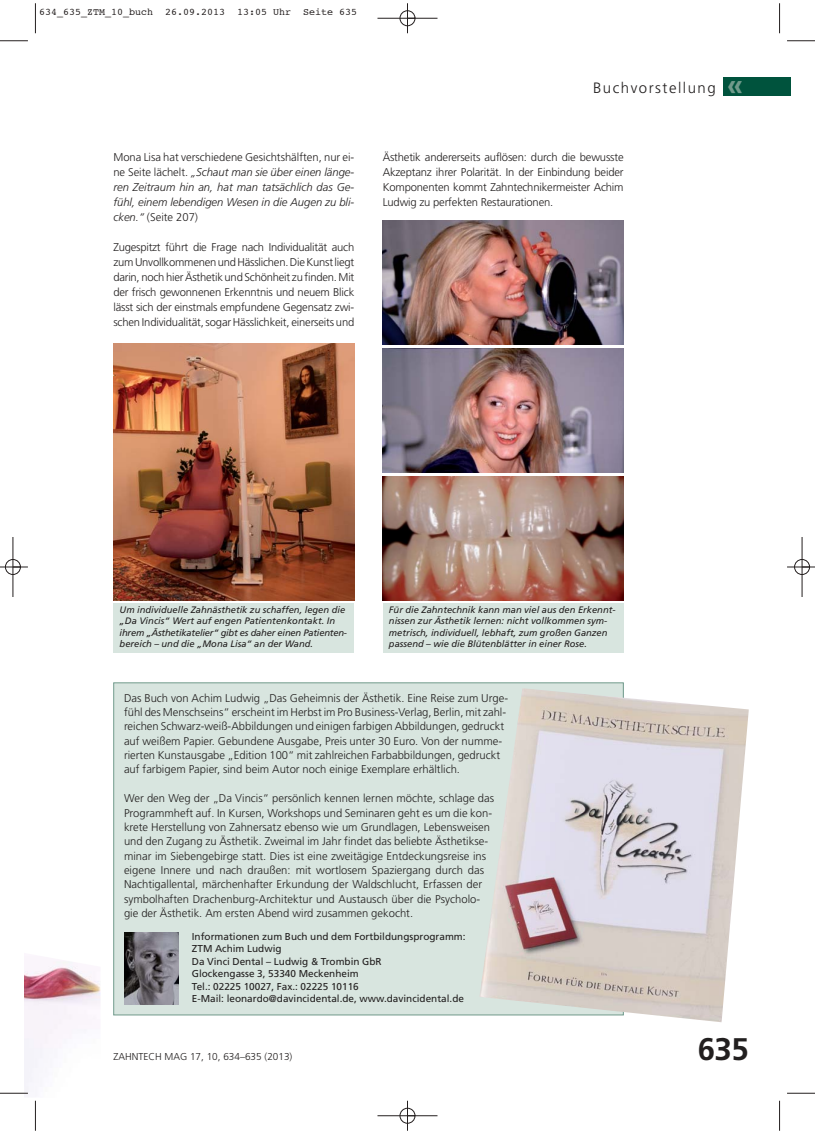
<style>
.page{position:relative;width:815px;height:1134px;background:#fff}
.page>*{position:absolute;margin:0;border:0;box-sizing:border-box;transform-origin:0 0}
.t1{font:700 31.25px "Frutiger";color:#221f1f}
.t2{font:300 15px "Frutiger";letter-spacing:.1em;color:#221f1f}
.t3{font:300 11.25px/14.4px "Frutiger";color:#221f1f}
.t4{font:italic 300 11.25px/15px "Frutiger";color:#221f1f;text-align:justify}
.t5{font:10px/12.5px "Frutiger";color:#221f1f}
.t6{font:10px "Courier";color:#241f1f}
.t7{font:300 10px "Frutiger";color:#221f1f}
.t8{font:italic 9.38px/11.2px "Frutiger";color:#221f1f}
.s1{font-style:normal}
.s2{font-weight:700;font-size:29.38px;color:#709a8b}
</style>
<div class="page">
<img style="left:25px;top:961px;width:76px;height:132px">
<div style="left:723px;top:78px;width:67px;height:18px;background:#00533d"></div>
<div style="left:114px;top:683px;width:509px;height:332px;background:#d8e5df"></div>
<img style="left:479px;top:688px;width:270px;height:334px">
<img style="left:125px;top:932px;width:53px;height:73px">
<img style="left:383px;top:220px;width:241px;height:124px">
<img style="left:383px;top:348px;width:241px;height:124px">
<img style="left:113px;top:343px;width:241px;height:257px">
<div style="left:113px;top:603px;width:241px;height:50px;background:#d8e5df"></div>
<img style="left:383px;top:476px;width:241px;height:124px">
<div style="left:383px;top:603px;width:241px;height:50px;background:#d8e5df"></div>
<hr style="left:35px;top:3px;width:1px;height:30px;background:#241f1f">
<svg style="left:0;top:40px;width:28px;height:2px"></svg>
<hr style="left:779px;top:3px;width:1px;height:30px;background:#241f1f">
<svg style="left:787px;top:40px;width:28px;height:2px"></svg>
<hr style="left:35px;top:1101px;width:1px;height:30px;background:#241f1f">
<svg style="left:0;top:1093px;width:28px;height:1px"></svg>
<hr style="left:779px;top:1101px;width:1px;height:30px;background:#241f1f">
<svg style="left:787px;top:1093px;width:28px;height:1px"></svg>
<div style="left:400px;top:10px;width:15px;height:16px;border:1px solid #fff;border-radius:50%"></div>
<hr style="left:377px;top:18px;width:60px;height:1px;background:#241f1f">
<hr style="left:377px;top:1115px;width:60px;height:1px;background:#241f1f">
<hr style="left:13px;top:537px;width:1px;height:60px;background:#241f1f">
<hr style="left:802px;top:537px;width:1px;height:60px;background:#241f1f">
<hr style="left:407px;top:3px;width:1px;height:30px;background:#241f1f">
<hr style="left:407px;top:1101px;width:1px;height:30px;background:#241f1f">
<svg style="left:0;top:567px;width:28px;height:1px"></svg>
<svg style="left:787px;top:567px;width:28px;height:1px"></svg>
<div style="left:400px;top:11px;width:15px;height:15px;border:1px solid #241f1f;border-radius:50%"></div>
<div style="left:400px;top:1108px;width:15px;height:15px;border:1px solid #241f1f;border-radius:50%"></div>
<div style="left:5px;top:559px;width:16px;height:16px;border:1px solid #241f1f;border-radius:50%"></div>
<div style="left:794px;top:559px;width:16px;height:16px;border:1px solid #241f1f;border-radius:50%"></div>
<p class="t6" style="left:39px;top:7px;width:320px">634_635_ZTM_10_buch 26.09.2013 13:05 Uhr Seite 635</p>
<p class="t4" style="left:113px;top:150px;width:242px"><span class="s1">Mona Lisa hat verschiedene Gesichtshälften, nur ei&shy;ne Seite lächelt.</span> „Schaut man sie über einen länge&shy;ren Zeitraum hin an, hat man tatsächlich das Ge&shy;fühl, einem lebendigen Wesen in die Augen zu bli&shy;cken.“ <span class="s1">(Seite 207)</span></p>
<p class="t3" style="left:113px;top:240px;width:242px;line-height:15px;text-align:justify">Zugespitzt führt die Frage nach Individualität auch zum Unvollkommenen und Hässlichen. Die Kunst liegt darin, noch hier Ästhetik und Schönheit zu finden. Mit der frisch gewonnenen Erkenntnis und neuem Blick lässt sich der einstmals empfundene Gegensatz zwi&shy;schen Individualität, sogar Hässlichkeit, einerseits und</p>
<h2 class="t2" style="left:593px;top:82px;width:151px">Buchvorstellung <span class="s2">«</span></h2>
<p class="t3" style="left:383px;top:150px;width:242px;line-height:15px;text-align:justify">Ästhetik andererseits auflösen: durch die bewusste Akzeptanz ihrer Polarität. In der Einbindung beider Komponenten kommt Zahntechnikermeister Achim Ludwig zu perfekten Restaurationen.</p>
<p class="t8" style="left:120px;top:605px;width:229px">Um individuelle Zahnästhetik zu schaffen, legen die „Da Vincis“ Wert auf engen Patientenkontakt. In ihrem „Ästhetikatelier“ gibt es daher einen Patienten&shy;bereich – und die „Mona Lisa“ an der Wand.</p>
<p class="t8" style="left:389px;top:605px;width:228px">Für die Zahntechnik kann man viel aus den Erkennt&shy;nissen zur Ästhetik lernen: nicht vollkommen sym&shy;metrisch, individuell, lebhaft, zum großen Ganzen passend – wie die Blütenblätter in einer Rose.</p>
<p class="t3" style="left:124px;top:691px;width:386px">Das Buch von Achim Ludwig „Das Geheimnis der Ästhetik. Eine Reise zum Urge&shy;fühl des Menschseins“ erscheint im Herbst im Pro Business-Verlag, Berlin, mit zahl&shy;reichen Schwarz-weiß-Abbildungen und einigen farbigen Abbildungen, gedruckt auf weißem Papier. Gebundene Ausgabe, Preis unter 30 Euro. Von der numme&shy;rierten Kunstausgabe „Edition 100“ mit zahlreichen Farbabbildungen, gedruckt auf farbigem Papier, sind beim Autor noch einige Exemplare erhältlich.</p>
<p class="t3" style="left:124px;top:792px;width:372px">Wer den Weg der „Da Vincis“ persönlich kennen lernen möchte, schlage das Programmheft auf. In Kursen, Workshops und Seminaren geht es um die kon&shy;krete Herstellung von Zahnersatz ebenso wie um Grundlagen, Lebensweisen und den Zugang zu Ästhetik. Zweimal im Jahr findet das beliebte Ästhetikse&shy;minar im Siebengebirge statt. Dies ist eine zweitägige Entdeckungsreise ins eigene Innere und nach draußen: mit wortlosem Spaziergang durch das Nachtigallental, märchenhafter Erkundung der Waldschlucht, Erfassen der symbolhaften Drachenburg-Architektur und Austausch über die Psycholo&shy;gie der Ästhetik. Am ersten Abend wird zusammen gekocht.</p>
<p class="t5" style="left:192px;top:931px;width:275px">Informationen zum Buch und dem Fortbildungsprogramm:<br>ZTM Achim Ludwig<br>Da Vinci Dental – Ludwig &amp; Trombin GbR<br>Glockengasse 3, 53340 Meckenheim<br>Tel.: 02225 10027, Fax.: 02225 10116<br>E-Mail: leonardo@davincidental.de, www.davincidental.de</p>
<p class="t7" style="left:113px;top:1053px;width:180px">ZAHNTECH MAG 17, 10, 634–635 (2013)</p>
<h1 class="t1" style="left:698px;top:1036px;width:52px">635</h1>
</div>
